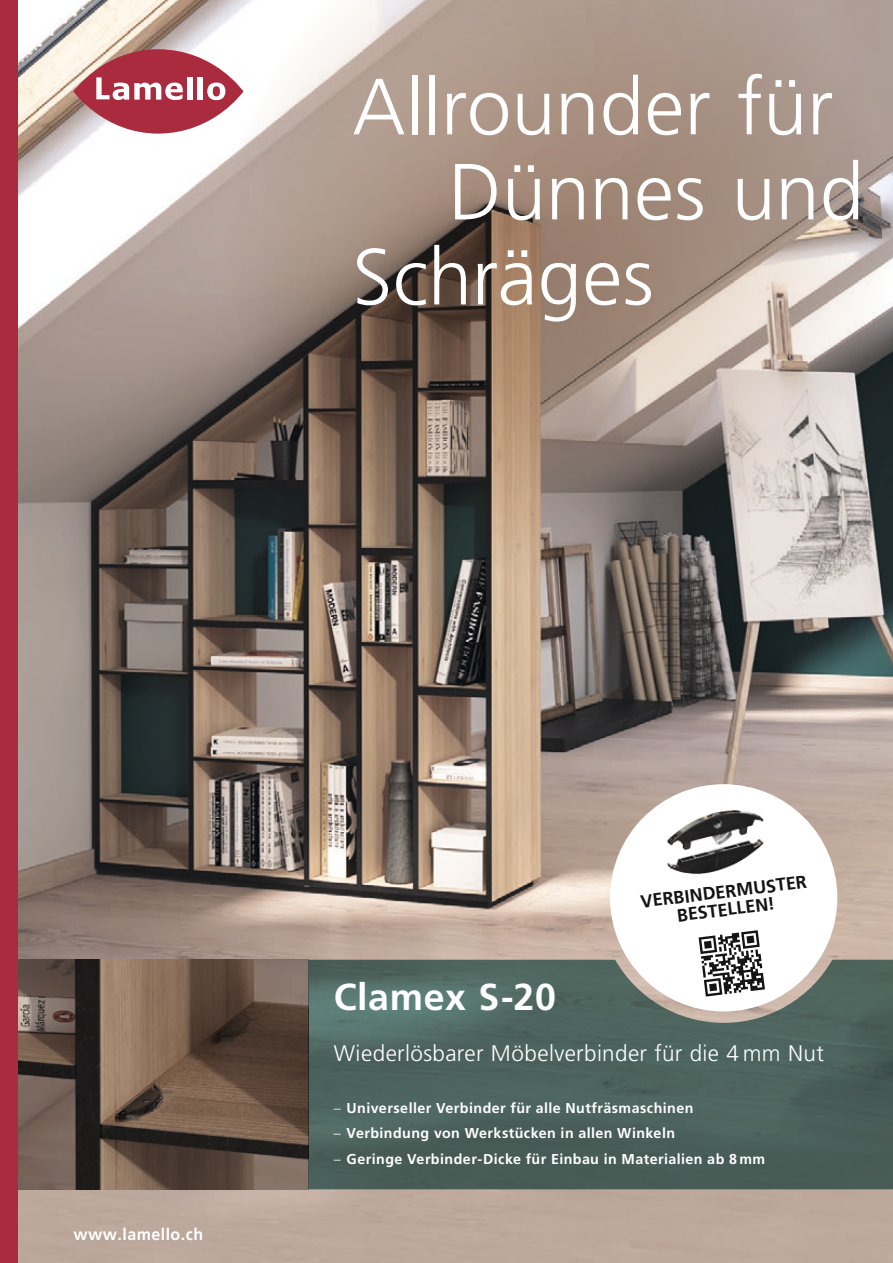
<style>
.page{position:relative;width:893px;height:1263px;background:#fff}
.page>*{position:absolute;margin:0;border:0;box-sizing:border-box;transform-origin:0 0}
.t1{font:300 79.5px "Frutiger LT Pro";color:#fff}
.t2{font:700 37.5px "Frutiger LT Pro";letter-spacing:.015em;color:#fff}
.t3{font:300 22.5px "Frutiger LT Pro";letter-spacing:.015em;color:#fff}
.t4{font:700 18px/18px "Frutiger LT Pro";color:#131413;text-align:center}
.t5{font:700 16.5px "Frutiger LT Pro";letter-spacing:.03em;color:#fff}
.t6{font:700 14.25px "Frutiger LT Pro";letter-spacing:.03em;color:#fff}
.s1{font-weight:300}
</style>
<div class="page">
<img style="left:17px;top:0;width:876px;height:1263px">
<svg style="left:73px;top:49px;width:170px;height:85px;background:#b24452"></svg>
<div style="left:187px;top:77px;width:6px;height:23px;background:#fff"></div>
<div style="left:198px;top:77px;width:5px;height:23px;background:#fff"></div>
<svg style="left:207px;top:83px;width:17px;height:17px"></svg>
<svg style="left:96px;top:77px;width:87px;height:23px"></svg>
<svg style="left:224px;top:0;width:667px;height:577px;background:#9d8c82"></svg>
<div style="left:610px;top:784px;width:227px;height:227px;background:#fff;border-radius:50%"></div>
<img style="left:647px;top:773px;width:135px;height:102px">
<svg style="left:699px;top:930px;width:63px;height:30px"></svg>
<img style="left:17px;top:960px;width:291px;height:229px">
<svg style="left:308px;top:960px;width:585px;height:229px;background:#566b64"></svg>
<div style="left:0;top:0;width:17px;height:1263px;background:#aa2b3d"></div>
<h1 class="t1" style="left:352px;top:61px;width:483px">Allrounder für</h1>
<h1 class="t1" style="left:449px;top:146px;width:417px">Dünnes und</h1>
<h1 class="t1" style="left:352px;top:231px;width:303px">Schräges</h1>
<p class="t5" style="left:73px;top:1225px;width:131px">www.lamello.ch</p>
<h2 class="t2" style="left:334px;top:975px;width:224px">Clamex S-20</h2>
<p class="t4" style="left:640px;top:893px;width:169px;rotate:-7deg">VERBINDERMUSTER<br>BESTELLEN!</p>
<h3 class="t3" style="left:334px;top:1040px;width:492px">Wiederlösbarer Möbelverbinder für die 4 mm Nut</h3>
<p class="t6" style="left:334px;top:1099px;width:361px"><span class="s1">–</span> Universeller Verbinder für alle Nutfräsmaschinen</p>
<p class="t6" style="left:334px;top:1125px;width:343px"><span class="s1">–</span> Verbindung von Werkstücken in allen Winkeln</p>
<p class="t6" style="left:334px;top:1150px;width:433px"><span class="s1">–</span> Geringe Verbinder-Dicke für Einbau in Materialien ab 8 mm</p>
</div>
